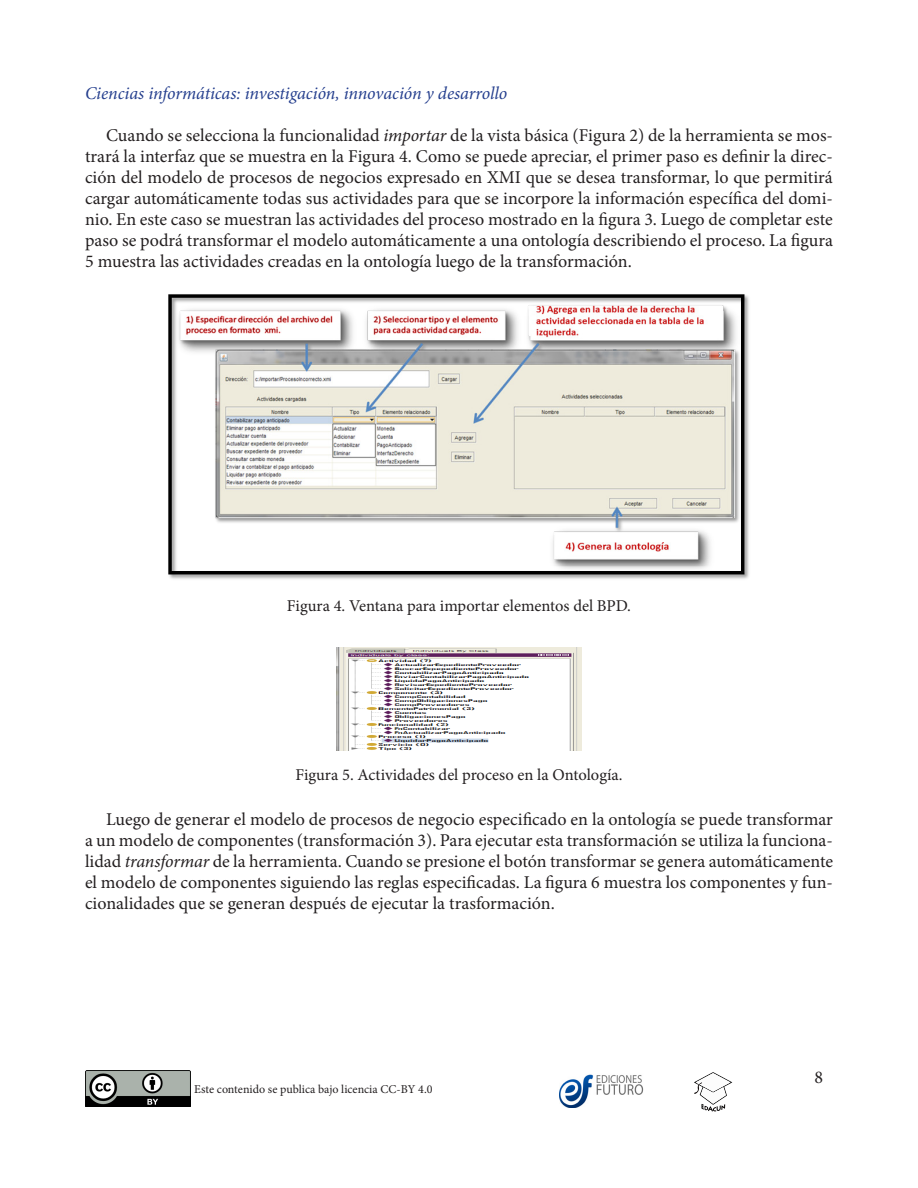
<style>
.page{position:relative;width:918px;height:1188px;background:#fff}
.page>*{position:absolute;margin:0;border:0;box-sizing:border-box;transform-origin:0 0}
.cuerpo{font:18px/21px "Minion Pro";color:#231f20;text-align:justify}
.t1{font:italic 18px "Minion Pro";letter-spacing:-.005em;color:#253f8e}
.titulo_tabla{font:16.5px "Minion Pro";color:#231f20}
.t2{font:12px "Minion Pro";color:#231f20}
.s1{font-style:italic}
</style>
<div class="page">
<img style="left:85px;top:1070px;width:105px;height:37px">
<img style="left:560px;top:1074px;width:84px;height:33px">
<svg style="left:694px;top:1072px;width:39px;height:40px"></svg>
<img style="left:168px;top:294px;width:581px;height:285px">
<img style="left:337px;top:647px;width:244px;height:103px">
<p class="t1" style="left:85px;top:81px;width:424px">Ciencias informáticas: investigación, innovación y desarrollo</p>
<p class="cuerpo" style="left:85px;top:124px;width:749px;text-indent:21px">Cuando se selecciona la funcionalidad <span class="s1">importar</span> de la vista básica (Figura 2) de la herramienta se mos&shy;trará la interfaz que se muestra en la Figura 4. Como se puede apreciar, el primer paso es definir la direc&shy;ción del modelo de procesos de negocios expresado en XMI que se desea transformar, lo que permitirá cargar automáticamente todas sus actividades para que se incorpore la información específica del domi&shy;nio. En este caso se muestran las actividades del proceso mostrado en la figura 3. Luego de completar este paso se podrá transformar el modelo automáticamente a una ontología describiendo el proceso. La figura 5 muestra las actividades creadas en la ontología luego de la transformación.</p>
<p class="titulo_tabla" style="left:287px;top:595px;width:346px">Figura 4. Ventana para importar elementos del BPD.</p>
<p class="titulo_tabla" style="left:295px;top:763px;width:329px">Figura 5. Actividades del proceso en la Ontología.</p>
<p class="cuerpo" style="left:85px;top:809px;width:749px;text-indent:21px">Luego de generar el modelo de procesos de negocio especificado en la ontología se puede transformar a un modelo de componentes (transformación 3). Para ejecutar esta transformación se utiliza la funciona&shy;lidad <span class="s1">transformar</span> de la herramienta. Cuando se presione el botón transformar se genera automáticamente el modelo de componentes siguiendo las reglas especificadas. La figura 6 muestra los componentes y fun&shy;cionalidades que se generan después de ejecutar la trasformación.</p>
<p class="t2" style="left:194px;top:1081px;width:240px">Este contenido se publica bajo licencia CC-BY 4.0</p>
<p class="cuerpo" style="left:814px;top:1067px;width:10px">8</p>
</div>
